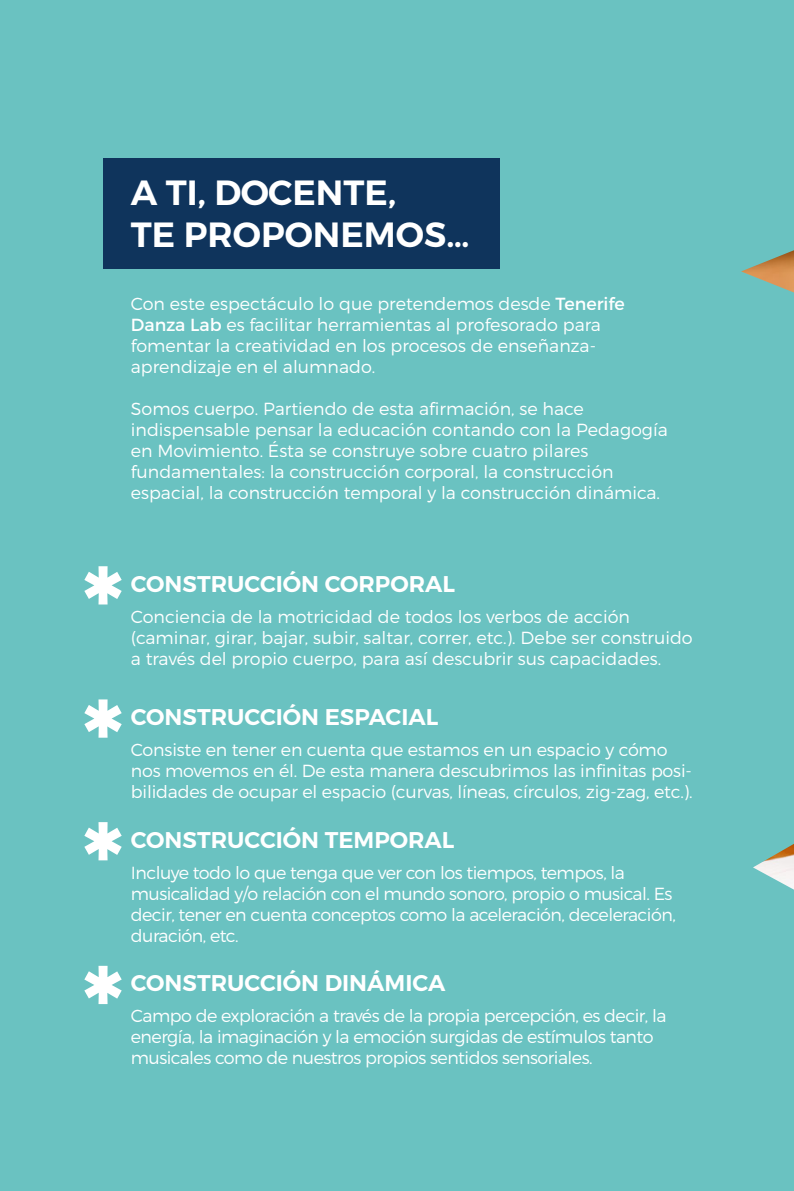
<style>
.page{position:relative;width:794px;height:1191px;background:#6ac2c1}
.page>*{position:absolute;margin:0;border:0;box-sizing:border-box;transform-origin:0 0}
.t1{font:600 35px/42px "Montserrat";color:#fff}
.t2{font:600 22.75px "Montserrat";color:#fff}
.t3{font:300 17.5px/21px "Montserrat";letter-spacing:-.01em;color:#fff}
.t4{font:300 17.5px/21px "Montserrat";letter-spacing:-.03em;color:#fff}
.s1{font-weight:400}
</style>
<div class="page">
<svg style="left:84px;top:566px;width:38px;height:38px"></svg>
<svg style="left:84px;top:699px;width:38px;height:38px"></svg>
<svg style="left:84px;top:822px;width:38px;height:38px"></svg>
<svg style="left:84px;top:965px;width:38px;height:39px"></svg>
<img style="left:741px;top:250px;width:53px;height:639px">
<div style="left:103px;top:158px;width:397px;height:111px;background:#0f345c"></div>
<h1 class="t1" style="left:131px;top:172px;width:340px">A TI, DOCENTE,<br>TE PROPONEMOS…</h1>
<p class="t3" style="left:131px;top:293px;width:495px">Con este espectáculo lo que pretendemos desde <span class="s1">Tenerife Danza Lab</span> es facilitar herramientas al profesorado para fomentar la creatividad en los procesos de enseñanza&shy;aprendizaje en el alumnado.</p>
<p class="t3" style="left:131px;top:398px;width:538px">Somos cuerpo. Partiendo de esta afirmación, se hace indispensable pensar la educación contando con la Pedagogía en Movimiento. Ésta se construye sobre cuatro pilares fundamentales: la construcción corporal, la construcción espacial, la construcción temporal y la construcción dinámica.</p>
<h2 class="t2" style="left:131px;top:570px;width:326px">CONSTRUCCIÓN CORPORAL</h2>
<p class="t3" style="left:131px;top:606px;width:563px">Conciencia de la motricidad de todos los verbos de acción (caminar, girar, bajar, subir, saltar, correr, etc.). Debe ser construido a través del propio cuerpo, para así descubrir sus capacidades.</p>
<h2 class="t2" style="left:131px;top:703px;width:309px">CONSTRUCCIÓN ESPACIAL</h2>
<p class="t3" style="left:131px;top:739px;width:563px">Consiste en tener en cuenta que estamos en un espacio y cómo nos movemos en él. De esta manera descubrimos las infinitas posi&shy;bilidades de ocupar el espacio (curvas, líneas, círculos, zig-zag, etc.).</p>
<h2 class="t2" style="left:131px;top:825px;width:325px">CONSTRUCCIÓN TEMPORAL</h2>
<p class="t4" style="left:131px;top:861px;width:546px">Incluye todo lo que tenga que ver con los tiempos, tempos, la musicalidad y/o relación con el mundo sonoro, propio o musical. Es decir, tener en cuenta conceptos como la aceleración, deceleración, duración, etc.</p>
<h2 class="t2" style="left:131px;top:969px;width:316px">CONSTRUCCIÓN DINÁMICA</h2>
<p class="t4" style="left:131px;top:1005px;width:537px">Campo de exploración a través de la propia percepción, es decir, la energía, la imaginación y la emoción surgidas de estímulos tanto musicales como de nuestros propios sentidos sensoriales.</p>
</div>
